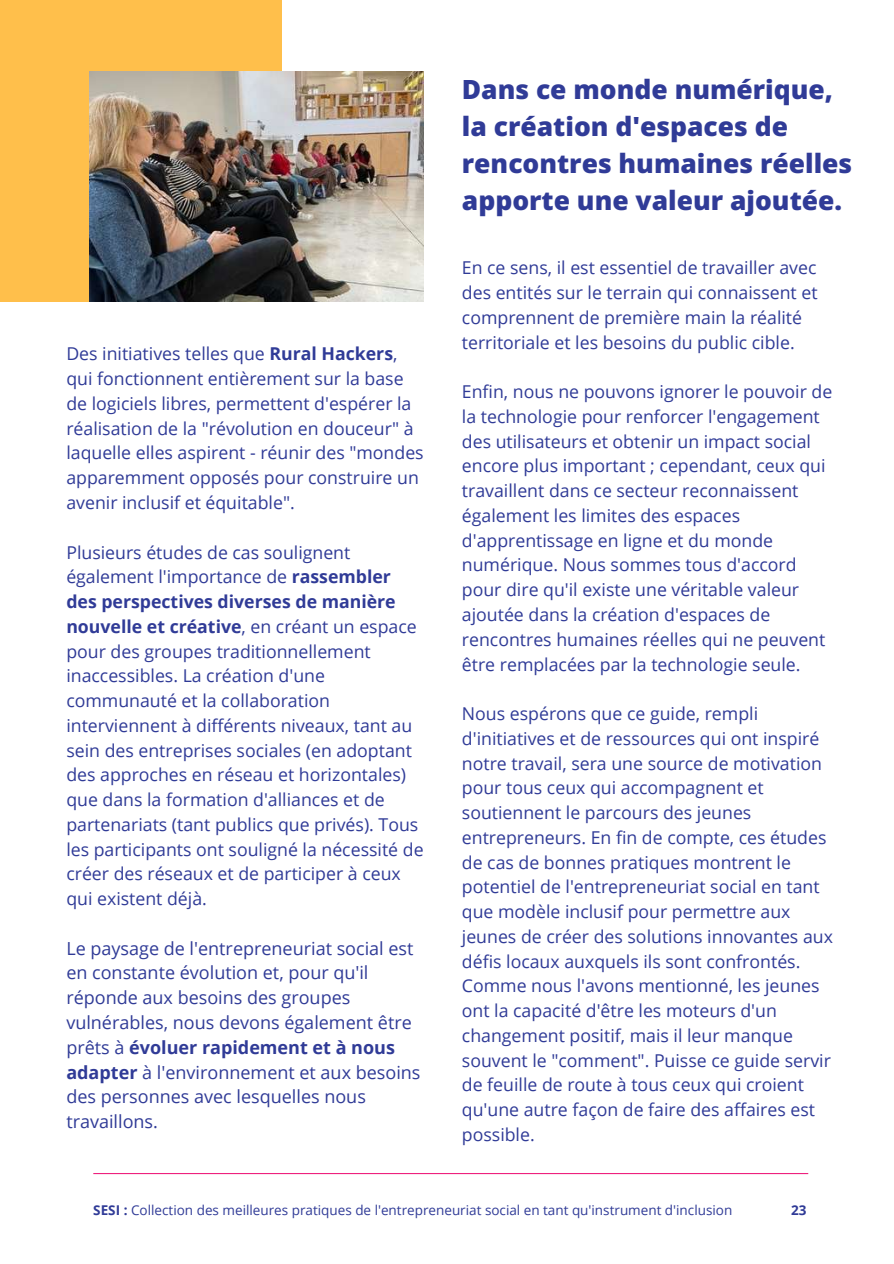
<style>
.page{position:relative;width:894px;height:1264px;background:#fff}
.page>*{position:absolute;margin:0;border:0;box-sizing:border-box;transform-origin:0 0}
.t1{font:800 26.4px/36.9px "Open Sans";color:#303b97}
.t2{font:18px/24.8px "Open Sans";color:#303b97}
.t3{font:17.7px/24.8px "Open Sans";color:#303b97}
.t4{font:13.5px "Open Sans";color:#303b97}
.t5{font:700 13.5px "Open Sans";color:#303b97}
.s1{font-weight:700}
</style>
<div class="page">
<div style="left:0;top:0;width:281px;height:302px;background:#ffbf4b"></div>
<img style="left:89px;top:71px;width:334px;height:231px">
<hr style="left:93px;top:1172px;width:715px;height:2px;background:#ee217e">
<p class="t3" style="left:66px;top:341px;width:359px">Des initiatives telles que <span class="s1">Rural Hackers</span>, qui fonctionnent entièrement sur la base de logiciels libres, permettent d'espérer la réalisation de la "révolution en douceur" à laquelle elles aspirent - réunir des "mondes apparemment opposés pour construire un avenir inclusif et équitable".</p>
<p class="t3" style="left:66px;top:539px;width:358px">Plusieurs études de cas soulignent également l'importance de <span class="s1">rassembler des perspectives diverses de manière nouvelle et créative</span>, en créant un espace pour des groupes traditionnellement inaccessibles. La création d'une communauté et la collaboration interviennent à différents niveaux, tant au sein des entreprises sociales (en adoptant des approches en réseau et horizontales) que dans la formation d'alliances et de partenariats (tant publics que privés). Tous les participants ont souligné la nécessité de créer des réseaux et de participer à ceux qui existent déjà.</p>
<p class="t2" style="left:66px;top:935px;width:355px">Le paysage de l'entrepreneuriat social est en constante évolution et, pour qu'il réponde aux besoins des groupes vulnérables, nous devons également être prêts à <span class="s1">évoluer rapidement et à nous adapter</span> à l'environnement et aux besoins des personnes avec lesquelles nous travaillons.</p>
<h1 class="t1" style="left:462px;top:71px;width:392px">Dans ce monde numérique, la création d'espaces de rencontres humaines réelles apporte une valeur ajoutée.</h1>
<p class="t3" style="left:462px;top:255px;width:357px">En ce sens, il est essentiel de travailler avec des entités sur le terrain qui connaissent et comprennent de première main la réalité territoriale et les besoins du public cible.</p>
<p class="t3" style="left:462px;top:379px;width:372px">Enfin, nous ne pouvons ignorer le pouvoir de la technologie pour renforcer l'engagement des utilisateurs et obtenir un impact social encore plus important ; cependant, ceux qui travaillent dans ce secteur reconnaissent également les limites des espaces d'apprentissage en ligne et du monde numérique. Nous sommes tous d'accord pour dire qu'il existe une véritable valeur ajoutée dans la création d'espaces de rencontres humaines réelles qui ne peuvent être remplacées par la technologie seule.</p>
<p class="t3" style="left:462px;top:700px;width:372px">Nous espérons que ce guide, rempli d'initiatives et de ressources qui ont inspiré notre travail, sera une source de motivation pour tous ceux qui accompagnent et soutiennent le parcours des jeunes entrepreneurs. En fin de compte, ces études de cas de bonnes pratiques montrent le potentiel de l'entrepreneuriat social en tant que modèle inclusif pour permettre aux jeunes de créer des solutions innovantes aux défis locaux auxquels ils sont confrontés.<br>Comme nous l'avons mentionné, les jeunes ont la capacité d'être les moteurs d'un changement positif, mais il leur manque souvent le "comment". Puisse ce guide servir de feuille de route à tous ceux qui croient qu'une autre façon de faire des affaires est possible.</p>
<p class="t4" style="left:93px;top:1200px;width:640px"><span class="s1">SESI :</span> Collection des meilleures pratiques de l'entrepreneuriat social en tant qu'instrument d'inclusion</p>
<p class="t5" style="left:791px;top:1200px;width:17px">23</p>
</div>
